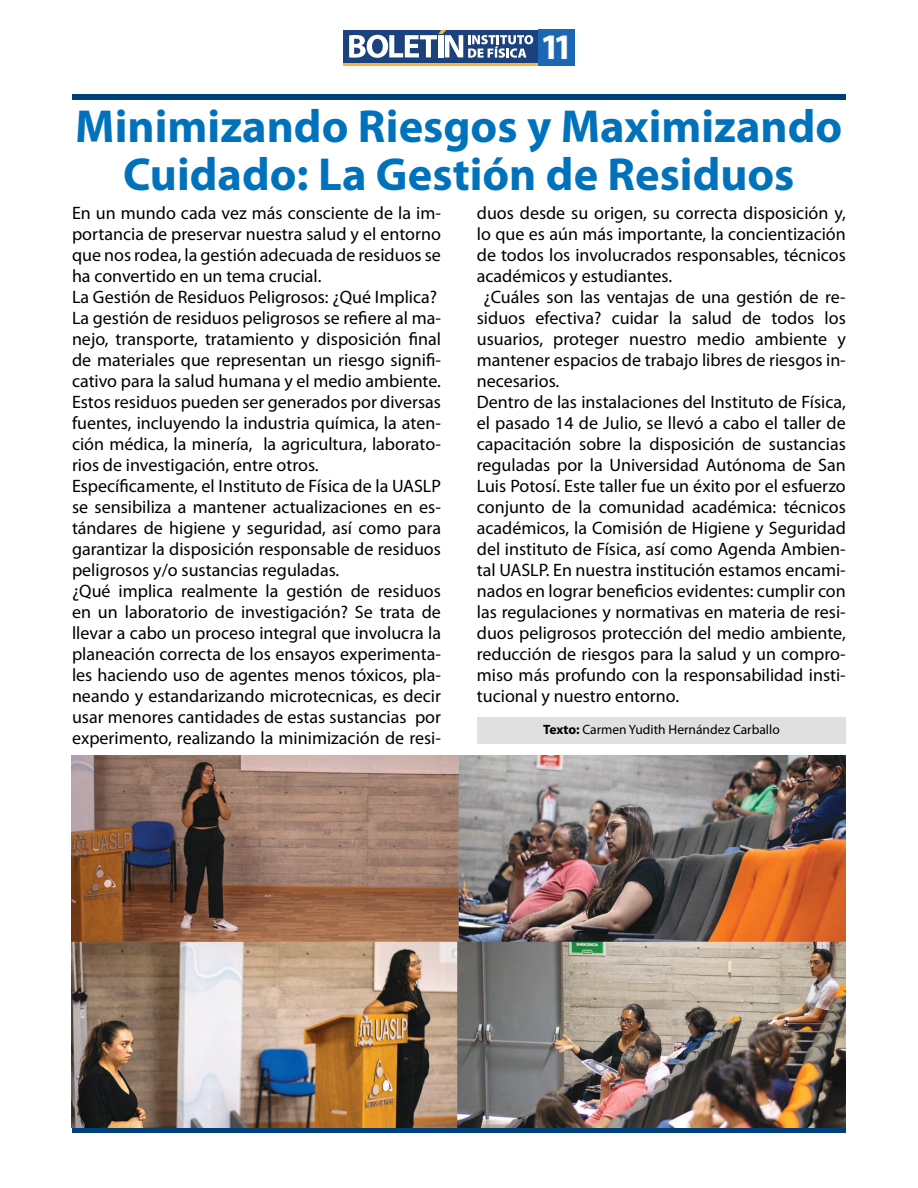
<style>
.page{position:relative;width:918px;height:1188px;background:#fff}
.page>*{position:absolute;margin:0;border:0;box-sizing:border-box;transform-origin:0 0}
.t1{font:700 46.5px/48px "Myriad Pro";color:#0072bc;text-align:center}
.t2{font:700 36px "Myriad Pro";color:#fff}
.t3{font:18px/21px "Myriad Pro";color:#000}
.t4{font:13.5px "Myriad Pro";color:#000}
.s1{font-weight:700}
</style>
<div class="page">
<hr style="left:344px;top:63px;width:194px;height:3px;background:#fdb536">
<div style="left:344px;top:30px;width:194px;height:33px;background:#1c427d"></div>
<svg style="left:349px;top:30px;width:184px;height:28px"></svg>
<div style="left:538px;top:30px;width:36px;height:36px;background:#1b67b3"></div>
<div style="left:72px;top:94px;width:774px;height:6px;background:#00407a"></div>
<div style="left:72px;top:1127px;width:774px;height:5px;background:#00407a"></div>
<div style="left:477px;top:717px;width:369px;height:27px;background:#e0e0e0"></div>
<img style="left:72px;top:755px;width:774px;height:372px">
<h2 class="t2" style="left:540px;top:26px;width:35px">11</h2>
<h1 class="t1" style="left:75px;top:103px;width:769px">Minimizando Riesgos y Maximizando<br>Cuidado: La Gestión de Residuos</h1>
<p class="t3" style="left:72px;top:203px;width:371px">En un mundo cada vez más consciente de la im&shy;portancia de preservar nuestra salud y el entorno que nos rodea, la gestión adecuada de residuos se ha convertido en un tema crucial.<br>La Gestión de Residuos Peligrosos: ¿Qué Implica?<br>La gestión de residuos peligrosos se refiere al ma&shy;nejo, transporte, tratamiento y disposición final de materiales que representan un riesgo signifi&shy;cativo para la salud humana y el medio ambiente.<br>Estos residuos pueden ser generados por diversas fuentes, incluyendo la industria química, la aten&shy;ción médica, la minería, la agricultura, laborato&shy;rios de investigación, entre otros.<br>Específicamente, el Instituto de Física de la UASLP se sensibiliza a mantener actualizaciones en es&shy;tándares de higiene y seguridad, así como para garantizar la disposición responsable de residuos peligrosos y/o sustancias reguladas.<br>¿Qué implica realmente la gestión de residuos en un laboratorio de investigación? Se trata de llevar a cabo un proceso integral que involucra la planeación correcta de los ensayos experimenta&shy;les haciendo uso de agentes menos tóxicos, pla&shy;neando y estandarizando microtecnicas, es decir usar menores cantidades de estas sustancias por experimento, realizando la minimización de resi-</p>
<p class="t3" style="left:477px;top:203px;width:371px">duos desde su origen, su correcta disposición y,</p>
<p class="t3" style="left:477px;top:224px;width:370px">lo que es aún más importante, la concientización</p>
<p class="t3" style="left:477px;top:245px;width:371px">de todos los involucrados responsables, técnicos</p>
<p class="t3" style="left:477px;top:266px;width:197px">académicos y estudiantes.</p>
<p class="t3" style="left:483px;top:287px;width:364px">¿Cuáles son las ventajas de una gestión de re-</p>
<p class="t3" style="left:477px;top:308px;width:370px">siduos efectiva? cuidar la salud de todos los</p>
<p class="t3" style="left:477px;top:329px;width:370px">usuarios, proteger nuestro medio ambiente y</p>
<p class="t3" style="left:477px;top:350px;width:371px">mantener espacios de trabajo libres de riesgos in-</p>
<p class="t3" style="left:477px;top:371px;width:84px">necesarios.</p>
<p class="t3" style="left:477px;top:392px;width:370px">Dentro de las instalaciones del Instituto de Física,</p>
<p class="t3" style="left:477px;top:413px;width:370px">el pasado 14 de Julio, se llevó a cabo el taller de</p>
<p class="t3" style="left:477px;top:434px;width:371px">capacitación sobre la disposición de sustancias</p>
<p class="t3" style="left:477px;top:455px;width:370px">reguladas por la Universidad Autónoma de San</p>
<p class="t3" style="left:477px;top:476px;width:370px">Luis Potosí. Este taller fue un éxito por el esfuerzo</p>
<p class="t3" style="left:477px;top:497px;width:370px">conjunto de la comunidad académica: técnicos</p>
<p class="t3" style="left:477px;top:518px;width:371px">académicos, la Comisión de Higiene y Seguridad</p>
<p class="t3" style="left:477px;top:539px;width:371px">del instituto de Física, así como Agenda Ambien-</p>
<p class="t3" style="left:477px;top:560px;width:371px">tal UASLP. En nuestra institución estamos encami-</p>
<p class="t3" style="left:477px;top:581px;width:370px">nados en lograr beneficios evidentes: cumplir con</p>
<p class="t3" style="left:477px;top:602px;width:371px">las regulaciones y normativas en materia de resi-</p>
<p class="t3" style="left:477px;top:623px;width:370px">duos peligrosos protección del medio ambiente,</p>
<p class="t3" style="left:477px;top:644px;width:371px">reducción de riesgos para la salud y un compro-</p>
<p class="t3" style="left:477px;top:665px;width:371px">miso más profundo con la responsabilidad insti-</p>
<p class="t3" style="left:477px;top:686px;width:204px">tucional y nuestro entorno.</p>
<p class="t4" style="left:543px;top:722px;width:238px"><span class="s1">Texto:</span> Carmen Yudith Hernández Carballo</p>
</div>
